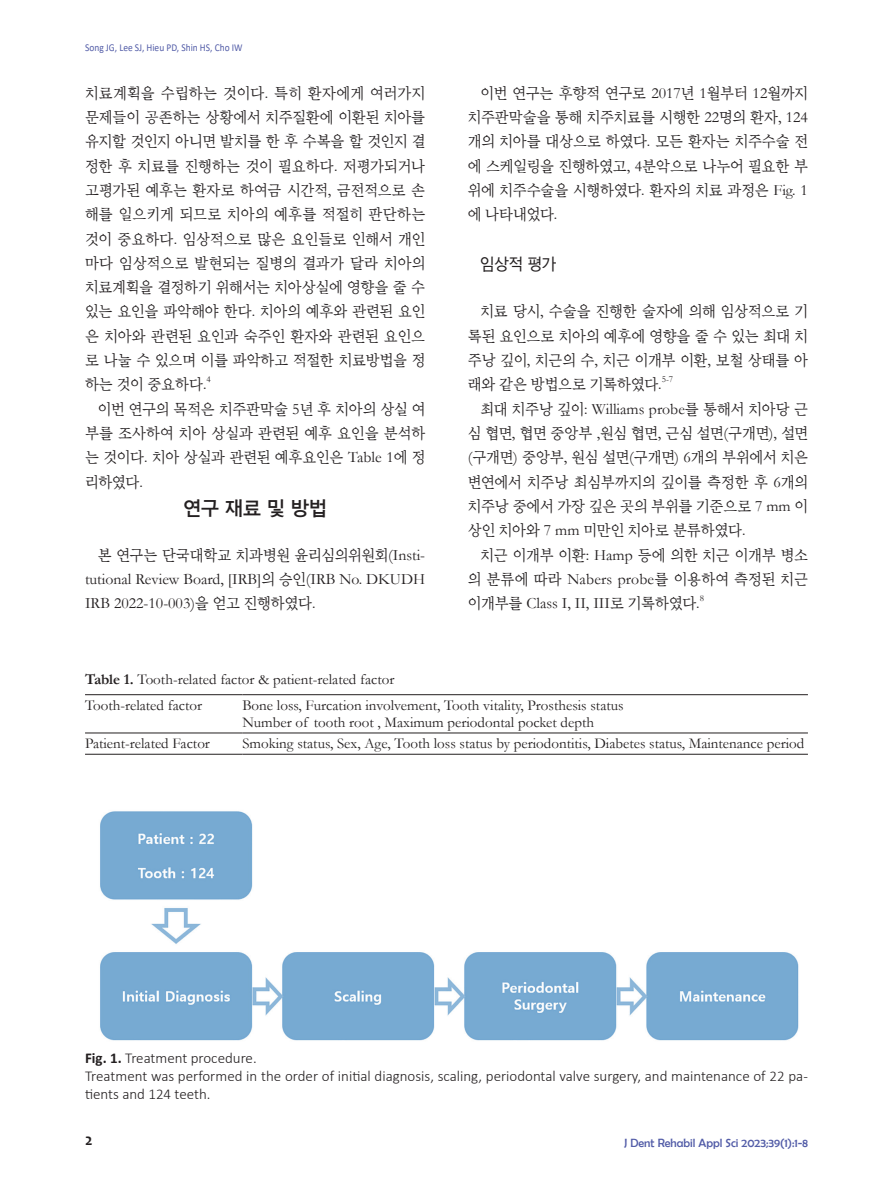
<style>
.page{position:relative;width:893px;height:1191px;background:#fff}
.page>*{position:absolute;margin:0;border:0;box-sizing:border-box;transform-origin:0 0}
.t1{font:19.5px "Bareun Dotum Pro 2";color:#231f20}
.t2{font:16.5px "Bareun Dotum Pro 1";color:#231f20;scale:.95 1}
.t3{font:700 16.5px "Candara";color:#231f20;scale:.95 1}
.t4{font:15.75px/24.3px "Bareun Batang Pro 1";color:#231f20;text-align:justify;scale:.96 1}
.t5{font:15.75px/24.3px "Garamond";color:#231f20}
.t6{font:15px/26px "Garamond";color:#231f20}
.t7{font:300 15px/18px "Calibri";color:#231f20}
.t8{font:12px "Berlin Sans FB";color:#535da8}
.t9{font:10.5px "Calibri";color:#535da8;scale:.9 1}
.t10{font:9.15px "Garamond";color:#231f20}
.s1{font-family:"Garamond"}
.s2{font-family:"Bareun Batang Pro 1"}
.s3{font-weight:700}
</style>
<div class="page">
<hr style="left:85px;top:754px;width:157px;height:1px;background:#231f20">
<hr style="left:242px;top:754px;width:566px;height:1px;background:#231f20">
<hr style="left:85px;top:694px;width:157px;height:1px;background:#231f20">
<hr style="left:242px;top:694px;width:566px;height:1px;background:#231f20">
<hr style="left:85px;top:732px;width:157px;height:1px;background:#231f20">
<hr style="left:242px;top:732px;width:566px;height:1px;background:#231f20">
<img style="left:100px;top:811px;width:699px;height:230px">
<p class="t9" style="left:85px;top:40px;width:177px">Song JG, Lee SJ, Hieu PD, Shin HS, Cho IW</p>
<p class="t4" style="left:85px;top:81px;width:356px">치료계획을 수립하는 것이다<span class="s1">.</span> 특히 환자에게 여러가지 문제들이 공존하는 상황에서 치주질환에 이환된 치아를 유지할 것인지 아니면 발치를 한 후 수복을 할 것인지 결 정한 후 치료를 진행하는 것이 필요하다<span class="s1">.</span> 저평가되거나 고평가된 예후는 환자로 하여금 시간적<span class="s1">,</span> 금전적으로 손 해를 일으키게 되므로 치아의 예후를 적절히 판단하는 것이 중요하다<span class="s1">.</span> 임상적으로 많은 요인들로 인해서 개인 마다 임상적으로 발현되는 질병의 결과가 달라 치아의 치료계획을 결정하기 위해서는 치아상실에 영향을 줄 수 있는 요인을 파악해야 한다<span class="s1">.</span> 치아의 예후와 관련된 요인 은 치아와 관련된 요인과 숙주인 환자와 관련된 요인으 로 나눌 수 있으며 이를 파악하고 적절한 치료방법을 정 하는 것이 중요하다<span class="s1">.</span></p>
<p class="t10" style="left:206px;top:373px;width:6px">4</p>
<p class="t4" style="left:85px;top:397px;width:356px;text-indent:13px">이번 연구의 목적은 치주판막술 <span class="s1">5</span>년 후 치아의 상실 여 부를 조사하여 치아 상실과 관련된 예후 요인을 분석하 는 것이다<span class="s1">.</span> 치아 상실과 관련된 예후요인은 <span class="s1">Table 1</span>에 정 리하였다<span class="s1">.</span></p>
<p class="t1" style="left:184px;top:498px;width:144px">연구 재료 및 방법</p>
<p class="t4" style="left:98px;top:542px;width:343px">본 연구는 단국대학교 치과병원 윤리심의위원회<span class="s1">(Insti-</span></p>
<p class="t5" style="left:85px;top:566px;width:342px">tutional Review Board, [IRB]<span class="s2">의 승인</span>(IRB No. DKUDH<br>IRB 2022-10-003)<span class="s2">을 얻고 진행하였다</span>.</p>
<p class="t4" style="left:468px;top:81px;width:356px;text-indent:13px">이번 연구는 후향적 연구로 <span class="s1">2017</span>년 <span class="s1">1</span>월부터 <span class="s1">12</span>월까지 치주판막술을 통해 치주치료를 시행한 <span class="s1">22</span>명의 환자<span class="s1">, 124 </span>개의 치아를 대상으로 하였다<span class="s1">.</span> 모든 환자는 치주수술 전 에 스케일링을 진행하였고<span class="s1">, 4</span>분악으로 나누어 필요한 부 위에 치주수술을 시행하였다<span class="s1">.</span> 환자의 치료 과정은 <span class="s1">Fig. 1 </span>에 나타내었다<span class="s1">.</span></p>
<p class="t2" style="left:480px;top:255px;width:81px">임상적 평가</p>
<p class="t4" style="left:468px;top:299px;width:356px;text-indent:13px">치료 당시<span class="s1">,</span> 수술을 진행한 술자에 의해 임상적으로 기 록된 요인으로 치아의 예후에 영향을 줄 수 있는 최대 치 주낭 깊이<span class="s1">,</span> 치근의 수<span class="s1">,</span> 치근 이개부 이환<span class="s1">,</span> 보철 상태를 아 래와 같은 방법으로 기록하였다<span class="s1">.</span></p>
<p class="t10" style="left:662px;top:373px;width:13px">5-7</p>
<p class="t4" style="left:468px;top:397px;width:356px;text-indent:13px">최대 치주낭 깊이<span class="s1">: Williams probe</span>를 통해서 치아당 근 심 협면<span class="s1">,</span> 협면 중앙부 <span class="s1">,</span>원심 협면<span class="s1">,</span> 근심 설면<span class="s1">(</span>구개면<span class="s1">),</span> 설면 <span class="s1">(</span>구개면<span class="s1">)</span> 중앙부<span class="s1">,</span> 원심 설면<span class="s1">(</span>구개면<span class="s1">) 6</span>개의 부위에서 치은 변연에서 치주낭 최심부까지의 깊이를 측정한 후 <span class="s1">6</span>개의 치주낭 중에서 가장 깊은 곳의 부위를 기준으로 <span class="s1">7 mm</span> 이 상인 치아와 <span class="s1">7 mm</span> 미만인 치아로 분류하였다<span class="s1">.</span></p>
<p class="t4" style="left:468px;top:542px;width:356px;text-align:right">치근 이개부 이환<span class="s1">: Hamp</span> 등에 의한 치근 이개부 병소 의 분류에 따라 <span class="s1">Nabers probe</span>를 이용하여 측정된 치근</p>
<p class="t5" style="left:468px;top:590px;width:233px"><span class="s2">이개부를</span> Class I, II, III<span class="s2">로 기록하였다</span>.</p>
<p class="t10" style="left:700px;top:592px;width:6px">8</p>
<p class="t6" style="left:85px;top:666px;width:311px"><span class="s3">Table 1.</span> Tooth-related factor &amp; patient-related factor<br>Tooth-related factor</p>
<p class="t6" style="left:242px;top:697px;width:383px;line-height:16.5px">Bone loss, Furcation involvement, Tooth vitality, Prosthesis status<br>Number of tooth root , Maximum periodontal pocket depth</p>
<p class="t6" style="left:85px;top:730px;width:126px">Patient-related Factor</p>
<p class="t6" style="left:242px;top:730px;width:563px">Smoking status, Sex, Age, Tooth loss status by periodontitis, Diabetes status, Maintenance period</p>
<p class="t7" style="left:85px;top:1049px;width:724px"><span class="s3">Fig. 1.</span> Treatment procedure.<br>Treatment was performed in the order of initial diagnosis, scaling, periodontal valve surgery, and maintenance of 22 pa&shy;tients and 124 teeth.</p>
<p class="t3" style="left:85px;top:1129px;width:9px">2</p>
<p class="t8" style="left:624px;top:1135px;width:185px">J Dent Rehabil Appl Sci 2023;39(1):1-8</p>
</div>
